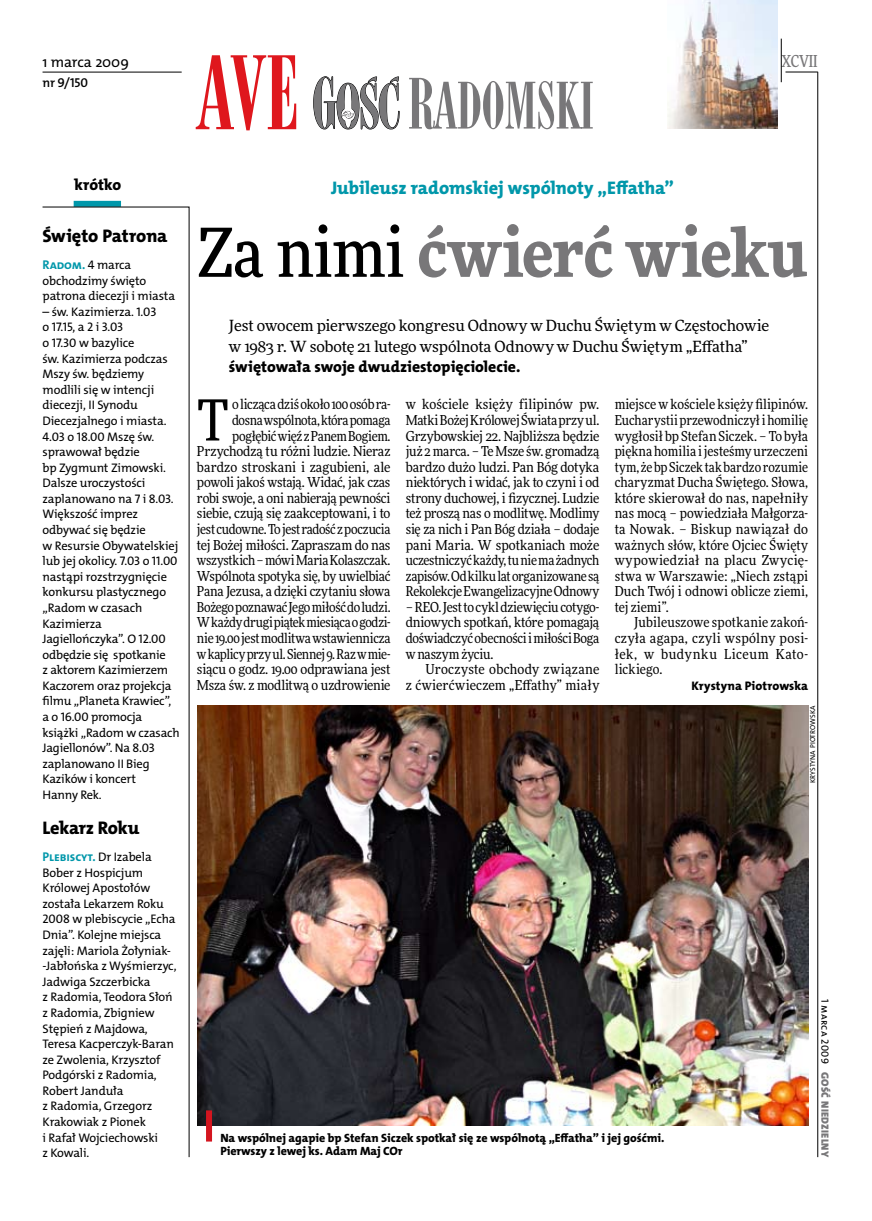
<style>
.page{position:relative;width:872px;height:1221px;background:#fff}
.page>*{position:absolute;margin:0;border:0;box-sizing:border-box;transform-origin:0 0}
.t1{font:900 67.5px "Freeday Narrow";letter-spacing:-.015em;color:#787779}
.t2{font:56.7px "Freeday Narrow News";color:#000}
.t3{font:18.3px "The Mix HP8 Ex Bld";color:#0097aa}
.t4{font:18.3px "The Mix HP8 Ex Bld";letter-spacing:-.015em;color:#000}
.t5{font:500 16.5px "Freeday Narrow";letter-spacing:-.01em;color:#787779;scale:.9 1}
.t6{font:15.75px "The Mix HP8 Ex Bld";letter-spacing:.005em;color:#000}
.t7{font:15.45px/20.4px "Freeday News";letter-spacing:-.005em;color:#000}
.t8{font:14.85px "The Mix HP5 Plain";color:#000}
.t9{font:13.8px/15.6px "Freeday Narrow News";letter-spacing:-.015em;color:#000;text-align:justify}
.t10{font:13.8px/15.6px "Freeday Narrow News";letter-spacing:.02em;color:#000;text-align:right}
.t11{font:12.9px "The Mix HP6 Se Bld";color:#000}
.t12{font:12.75px "The Mix HP7 Bld";letter-spacing:-.01em;color:#0097aa}
.t13{font:12.45px/15.6px "The Mix HP5 Plain";letter-spacing:-.01em;color:#000}
.t14{font:12.45px "The Mix HP8 Ex Bld";letter-spacing:.01em;color:#000}
.t15{font:12px/13.5px "The Mix HP8 Ex Bld";letter-spacing:-.005em;color:#000}
.t16{font:10.5px "The Mix HP9 Blk";letter-spacing:.025em;color:#787779}
.t17{font:10.5px "The Mix HP5 Plain";letter-spacing:.02em;color:#000}
.t18{font:7.2px "The Mix HP5 Plain";letter-spacing:.015em;color:#000}
.s1{font-family:"The Mix HP5 Plain";font-size:12.45px;color:#000}
.s2{font-weight:500;color:#000}
</style>
<div class="page">
<hr style="left:817px;top:72px;width:1px;height:1084px;background:#000">
<hr style="left:781px;top:39px;width:1px;height:43px;background:#000">
<img style="left:668px;top:0;width:109px;height:128px">
<hr style="left:43px;top:72px;width:139px;height:1px;background:#000">
<svg style="left:313px;top:76px;width:87px;height:53px"></svg>
<svg style="left:409px;top:78px;width:184px;height:51px"></svg>
<svg style="left:196px;top:55px;width:100px;height:75px"></svg>
<hr style="left:785px;top:72px;width:32px;height:1px;background:#000">
<img style="left:197px;top:705px;width:611px;height:420px">
<div style="left:74px;top:201px;width:47px;height:6px;background:#0097aa"></div>
<svg style="left:42px;top:207px;width:147px;height:950px"></svg>
<div style="left:206px;top:1110px;width:6px;height:31px;background:#d4151f"></div>
<p class="t8" style="left:43px;top:53px;width:88px">1 marca 2009</p>
<p class="t11" style="left:43px;top:75px;width:47px">nr 9/150</p>
<p class="t5" style="left:781px;top:50px;width:42px">XCVII</p>
<p class="t6" style="left:74px;top:175px;width:48px">krótko</p>
<h3 class="t4" style="left:43px;top:224px;width:126px">Święto Patrona</h3>
<p class="t12" style="left:43px;top:257px;width:90px">Radom. <span class="s1">4 marca</span></p>
<p class="t13" style="left:43px;top:273px;width:134px">obchodzimy święto patrona diecezji i miasta</p>
<p class="t13" style="left:43px;top:304px;width:139px">– św. Kazimierza. 1.03<br>o 17.15, a 2 i 3.03<br>o 17.30 w bazylice<br>św. Kazimierza podczas<br>Mszy św. będziemy modlili się w intencji diecezji, II Synodu<br>Diecezjalnego i miasta.<br>4.03 o 18.00 Mszę św. sprawował będzie<br>bp Zygmunt Zimowski.<br>Dalsze uroczystości zaplanowano na 7 i 8.03.<br>Większość imprez odbywać się będzie<br>w Resursie Obywatelskiej lub jej okolicy. 7.03 o 11.00 nastąpi rozstrzygnięcie konkursu plastycznego „Radom w czasach<br>Kazimierza<br>Jagiellończyka”. O 12.00 odbędzie się spotkanie<br>z aktorem Kazimierzem<br>Kaczorem oraz projekcja filmu „Planeta Krawiec”, a o 16.00 promocja książki „Radom w czasach<br>Jagiellonów”. N a 8.03 zaplanowano II Bieg<br>Kazików i koncert<br>Hanny Rek.</p>
<h3 class="t4" style="left:43px;top:816px;width:98px">Lekarz Roku</h3>
<p class="t12" style="left:43px;top:848px;width:111px">Plebiscyt. <span class="s1">Dr I zabela</span></p>
<p class="t13" style="left:43px;top:864px;width:136px">Bober z Hospicjum<br>Królowej Apostołów została Lekarzem Roku<br>2008 w plebiscycie „Echa<br>Dnia”. Kolejne miejsca zajęli: Mariola Żołyniak--Jabłońska z Wyśmierzyc,<br>Jadwiga Szczerbicka<br>z Radomia, Teodora Słoń z Radomia, Zbigniew<br>Stępień z Majdowa,<br>Teresa Kacperczyk-Baran ze Zwolenia, Krzysztof<br>Podgórski z Radomia,<br>Robert Janduła<br>z Radomia, Grzegorz<br>Krakowiak z Pionek<br>i Rafał Wojciechowski<br>z Kowali.</p>
<h3 class="t3" style="left:331px;top:175px;width:344px">Jubileusz radomskiej wspólnoty „Effatha”</h3>
<h1 class="t1" style="left:197px;top:208px;width:612px"><span class="s2">Za nimi</span> ćwierć wieku</h1>
<p class="t7" style="left:229px;top:315px;width:541px">Jest owocem pierwszego kongresu Odnowy w Duchu Świętym w Częstochowie w 1983 r. W sobotę 21 lutego wspólnota Odnowy w Duchu Świętym „Effatha”</p>
<p class="t6" style="left:229px;top:356px;width:293px">świętowała swoje dwudziestopięciolecie.</p>
<p class="t9" style="left:197px;top:396px;width:195px;text-align:right">o licząca dziś około 100 osób ra-<br>dosna wspólnota, która pomaga pogłębić więź zPanem Bogiem.<br>Przychodzą tu różni ludzie. Nieraz bardzo stroskani i zagubieni, ale powoli jakoś wstają. Widać, jak czas robi swoje, a oni nabierają pewności siebie, czują się zaakceptowani, i to jest cudowne. To jest radość zpoczucia tej Bożej miłości. Zapraszam do nas wszystkich – mówi Maria Kolaszczak.<br>Wspólnota spotyka się, by uwielbiać Pana Jezusa, a dzięki czytaniu słowa Bożego poznawać Jego miłość do ludzi.<br>Wkażdy drugi piątek miesiąca ogodzi&shy;nie 19.00 jest modlitwa wstawiennicza wkaplicy przy ul. Siennej 9. Raz wmie&shy;siącu o godz. 19.00 odprawiana jest Msza św. z modlitwą o uzdrowienie</p>
<p class="t9" style="left:406px;top:396px;width:195px">w kościele księży filipinów pw.<br>Matki Bożej Królowej Świata przy ul.<br>Grzybowskiej 22. Najbliższa będzie już 2 marca. – Te Msze św. gromadzą bardzo dużo ludzi. Pan Bóg dotyka niektórych i widać, jak to czyni i od strony duchowej, i fizycznej. Ludzie też proszą nas o modlitwę. Modlimy się za nich i Pan Bóg działa – dodaje pani Maria. W spotkaniach może uczestniczyć każdy, tu nie ma żadnych zapisów. Od kilku lat organizowane są Rekolekcje Ewangelizacyjne Odnowy</p>
<h2 class="t2" style="left:197px;top:385px;width:33px">T</h2>
<p class="t9" style="left:406px;top:599px;width:195px">– REO. Jest to cykl dziewięciu cotygo&shy;dniowych spotkań, które pomagają doświadczyć obecności imiłości Boga wnaszym życiu.</p>
<p class="t10" style="left:406px;top:661px;width:195px">Uroczyste obchody związane<br>z ćwierćwieczem „Effathy” miały</p>
<p class="t9" style="left:614px;top:396px;width:195px">miejsce w kościele księży filipinów.<br>Eucharystii przewodniczył ihomilię wygłosił bp Stefan Siczek. – To była piękna homilia ijesteśmy urzeczeni tym, że bp Siczek tak bardzo rozumie charyzmat Ducha Świętego. Słowa, które skierował do nas, napełniły nas mocą – powiedziała Małgorza&shy;ta Nowak. – Biskup nawiązał do ważnych słów, które Ojciec Święty wypowiedział na placu Zwycię&shy;stwa w Warszawie: „Niech zstąpi Duch Twój i odnowi oblicze ziemi, tej ziemi”.</p>
<p class="t9" style="left:614px;top:614px;width:195px;text-indent:20px">Jubileuszowe spotkanie zakoń&shy;czyła agapa, czyli wspólny posi&shy;łek, w budynku Liceum Kato&shy;lickiego.</p>
<p class="t14" style="left:691px;top:677px;width:118px">Krystyna Piotrowska</p>
<p class="t18" style="left:808px;top:783px;width:79px;rotate:-90deg">Krystyna Piotrowska</p>
<p class="t17" style="left:832px;top:998px;width:66px;rotate:90deg">1 marca 2009</p>
<p class="t15" style="left:220px;top:1130px;width:445px">Na wspólnej agapie bp Stefan Siczek spotkał się ze wspólnotą „Effatha” i jej gośćmi.<br>Pierwszy z lewej ks. Adam Maj COr</p>
<p class="t16" style="left:832px;top:1071px;width:87px;rotate:90deg">Gość Niedzielny</p>
</div>
